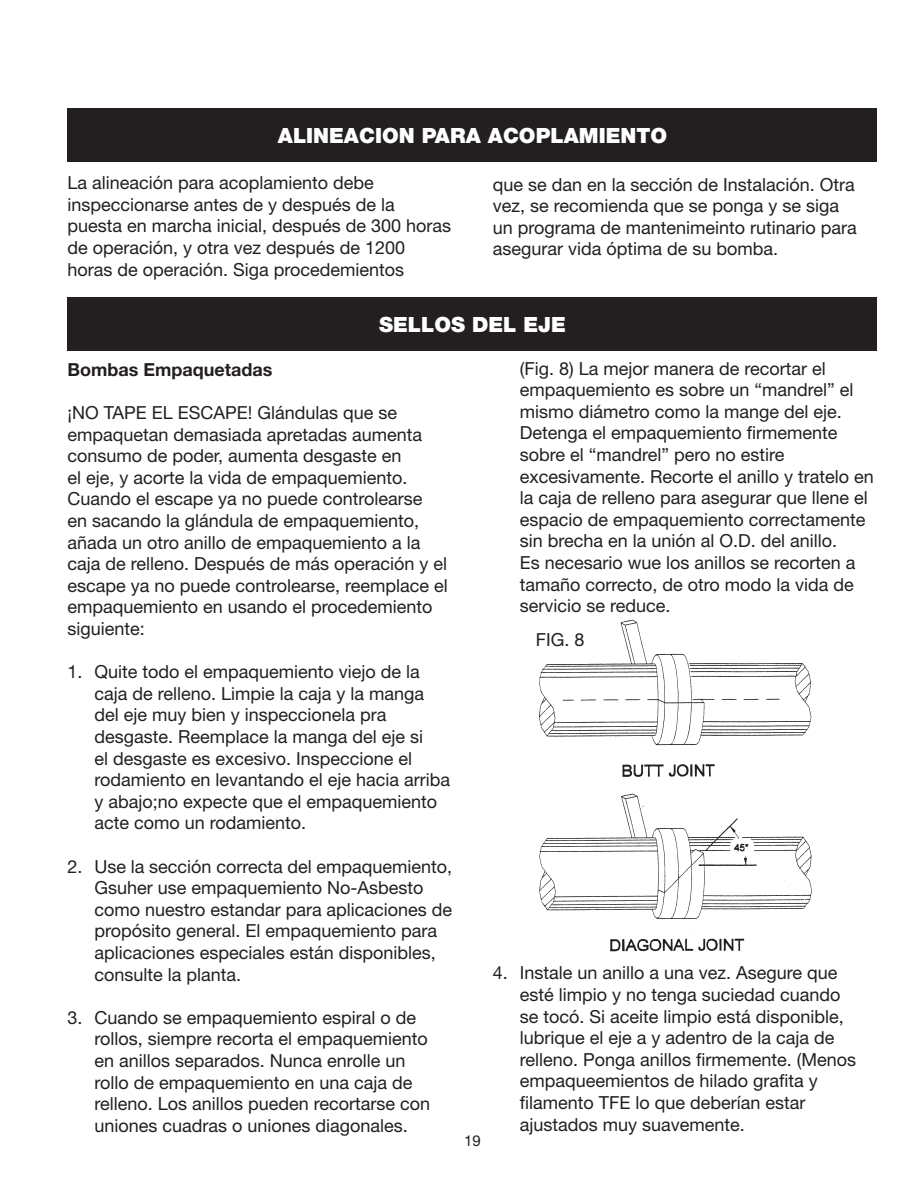
<style>
.page{position:relative;width:918px;height:1188px;background:#fff}
.page>*{position:absolute;margin:0;border:0;box-sizing:border-box;transform-origin:0 0}
.t1{font:900 21px "Helvetica Neue";color:#fff}
.t2{font:18px/21.6px "Helvetica Neue";color:#231f20}
.t3{font:700 18px "Helvetica Neue";color:#231f20}
.t4{font:15px "Helvetica Neue";color:#231f20}
</style>
<div class="page">
<div style="left:68px;top:108px;width:810px;height:54px;background:#231f20"></div>
<div style="left:68px;top:297px;width:810px;height:54px;background:#231f20"></div>
<img style="left:539px;top:619px;width:273px;height:333px">
<p class="t1" style="left:278px;top:123px;width:391px">ALINEACION PARA ACOPLAMIENTO</p>
<p class="t2" style="left:68px;top:172px;width:385px">La alineación para acoplamiento debe inspeccionarse antes de y después de la puesta en marcha inicial, después de 300 horas de operación, y otra vez después de 1200 horas de operación. Siga procedemientos</p>
<p class="t2" style="left:493px;top:173px;width:366px">que se dan en la sección de Instalación. Otra vez, se recomienda que se ponga y se siga un programa de mantenimeinto rutinario para asegurar vida óptima de su bomba.</p>
<p class="t1" style="left:379px;top:312px;width:188px">SELLOS DEL EJE</p>
<p class="t2" style="left:520px;top:357px;width:356px">(Fig. 8) La mejor manera de recortar el empaquemiento es sobre un “mandrel” el mismo diámetro como la mange del eje.<br>Detenga el empaquemiento firmemente sobre el “mandrel” pero no estire excesivamente. Recorte el anillo y tratelo en la caja de relleno para asegurar que llene el espacio de empaquemiento correctamente sin brecha en la unión al O.D. del anillo.<br>Es necesario wue los anillos se recorten a tamaño correcto, de otro modo la vida de servicio se reduce.</p>
<p class="t3" style="left:68px;top:358px;width:206px">Bombas Empaquetadas</p>
<p class="t2" style="left:68px;top:401px;width:382px">¡NO TAPE EL ESCAPE! Glándulas que se empaquetan demasiada apretadas aumenta consumo de poder, aumenta desgaste en<br>el eje, y acorte la vida de empaquemiento.<br>Cuando el escape ya no puede controlearse<br>en sacando la glándula de empaquemiento, añada un otro anillo de empaquemiento a la caja de relleno. Después de más operación y el escape ya no puede controlearse, reemplace el empaquemiento en usando el procedemiento siguiente:</p>
<p class="t2" style="left:94px;top:661px;width:357px;text-indent:-27px">1. Quite todo el empaquemiento viejo de la caja de relleno. Limpie la caja y la manga del eje muy bien y inspeccionela pra desgaste. Reemplace la manga del eje si<br>el desgaste es excesivo. Inspeccione el rodamiento en levantando el eje hacia arriba y abajo;no expecte que el empaquemiento acte como un rodamiento.</p>
<p class="t2" style="left:94px;top:855px;width:359px;text-indent:-27px">2. Use la sección correcta del empaquemiento, Gsuher use empaquemiento No-Asbesto como nuestro estandar para aplicaciones de propósito general. El empaquemiento para aplicaciones especiales están disponibles, consulte la planta.</p>
<p class="t2" style="left:95px;top:1006px;width:337px;text-indent:-27px">3. Cuando se empaquemiento espiral o de rollos, siempre recorta el empaquemiento en anillos separados. Nunca enrolle un rollo de empaquemiento en una caja de relleno. Los anillos pueden recortarse con uniones cuadras o uniones diagonales.</p>
<p class="t2" style="left:536px;top:628px;width:50px">FIG. 8</p>
<p class="t2" style="left:520px;top:962px;width:338px;text-indent:-27px">4. Instale un anillo a una vez. Asegure que esté limpio y no tenga suciedad cuando se tocó. Si aceite limpio está disponible, lubrique el eje a y adentro de la caja de relleno. Ponga anillos firmemente. (Menos empaqueemientos de hilado grafita y filamento TFE lo que deberían estar ajustados muy suavemente.</p>
<p class="t4" style="left:464px;top:1132px;width:18px">19</p>
</div>
